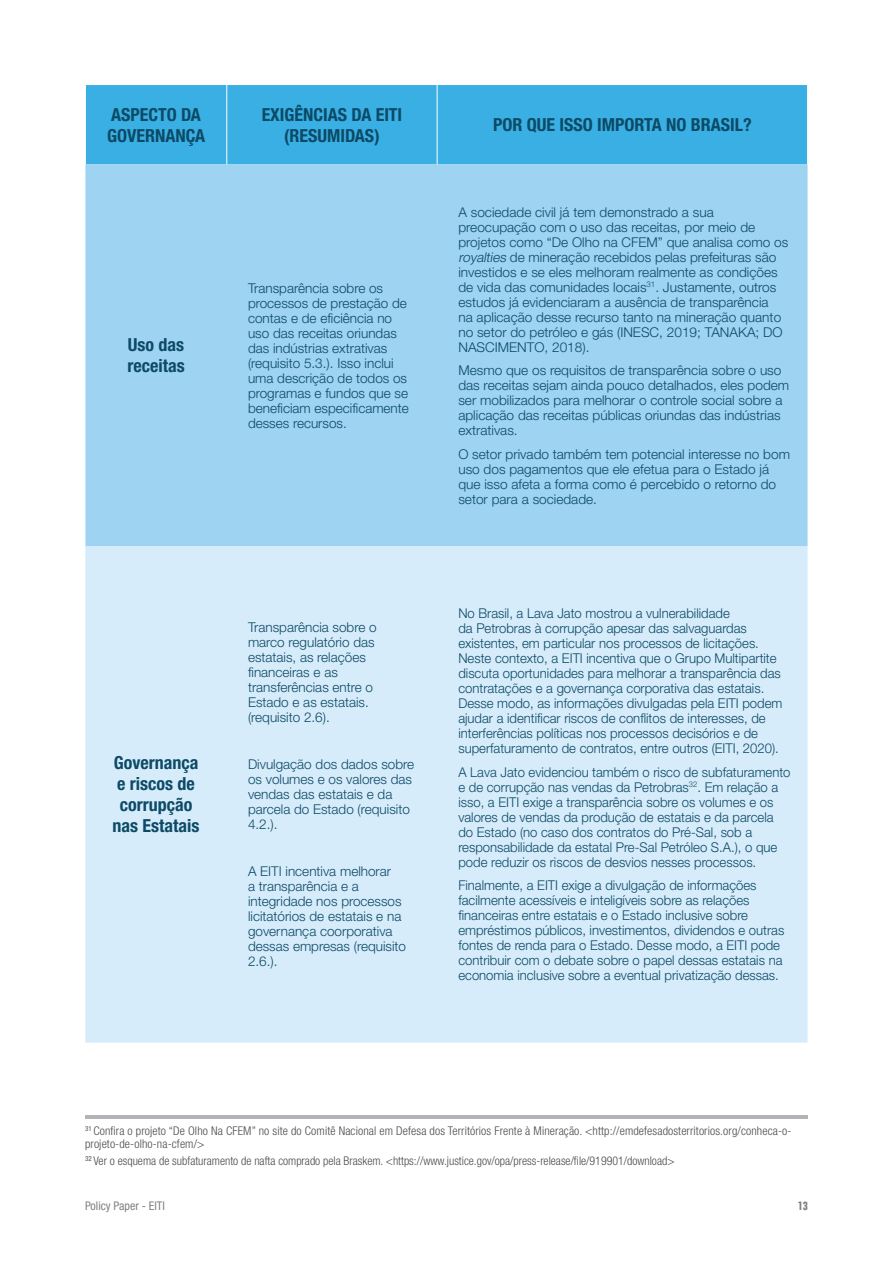
<style>
.page{position:relative;width:893px;height:1263px;background:#fff}
.page>*{position:absolute;margin:0;border:0;box-sizing:border-box;transform-origin:0 0}
.GRAVATA_1{font:700 condensed 18px/21px "Helvetica Neue LT Std";color:#0c4a66}
.TABELA_MIOLO{font:300 13.5px/15px "Helvetica Neue LT Std";color:#0c4a66}
.t1{font:300 condensed 12px/13.5px "Helvetica Neue LT Std";letter-spacing:.01em;color:#4b4c4d}
.t2{font:condensed 12px "Helvetica Neue";color:#808285}
.t3{font:700 condensed 12px "Folio";color:#808285}
.s1{font-style:italic}
</style>
<div class="page">
<div style="left:86px;top:85px;width:721px;height:79px;background:#39afe4"></div>
<div style="left:85px;top:164px;width:722px;height:382px;background:#9ed3f2"></div>
<div style="left:85px;top:546px;width:722px;height:496px;background:#d7ecfa"></div>
<hr style="left:226px;top:85px;width:1px;height:79px;background:#fff">
<hr style="left:437px;top:85px;width:1px;height:79px;background:#fff">
<hr style="left:85px;top:1115px;width:723px;height:3px;background:#b2b3b7">
<p class="GRAVATA_1" style="left:107px;top:104px;width:100px">ASPECTO DA<br>GOVERNANÇA</p>
<p class="GRAVATA_1" style="left:262px;top:104px;width:142px;text-align:center">EXIGÊNCIAS DA EITI (RESUMIDAS)</p>
<p class="GRAVATA_1" style="left:127px;top:334px;width:59px">Uso das receitas</p>
<p class="TABELA_MIOLO" style="left:248px;top:280px;width:162px">Transparência sobre os processos de prestação de contas e de eficiência no uso das receitas oriundas das indústrias extrativas (requisito 5.3.). Isso inclui uma descrição de todos os programas e fundos que se beneficiam especificamente desses recursos.</p>
<p class="GRAVATA_1" style="left:113px;top:752px;width:88px;text-align:center">Governança e riscos de corrupção nas Estatais</p>
<p class="TABELA_MIOLO" style="left:248px;top:620px;width:130px">Transparência sobre o marco regulatório das estatais, as relações financeiras e as transferências entre o<br>Estado e as estatais. (requisito 2.6).</p>
<p class="TABELA_MIOLO" style="left:248px;top:757px;width:168px">Divulgação dos dados sobre os volumes e os valores das vendas das estatais e da parcela do Estado (requisito<br>4.2.).</p>
<p class="TABELA_MIOLO" style="left:248px;top:864px;width:160px">A EITI incentiva melhorar<br>a transparência e a integridade nos processos licitatórios de estatais e na governança coorporativa dessas empresas (requisito<br>2.6.).</p>
<p class="GRAVATA_1" style="left:493px;top:114px;width:260px">POR QUE ISSO IMPORTA NO BRASIL?</p>
<p class="TABELA_MIOLO" style="left:458px;top:204px;width:331px">A sociedade civil já tem demonstrado a sua preocupação com o uso das receitas, por meio de projetos como “De Olho na CFEM” que analisa como os <span class="s1">royalties</span> de mineração recebidos pelas prefeituras são investidos e se eles melhoram realmente as condições de vida das comunidades locais<sup>31</sup>. Justamente, outros estudos já evidenciaram a ausência de transparência<br>na aplicação desse recurso tanto na mineração quanto no setor do petróleo e gás (INESC, 2019; TANAKA; DO NASCIMENTO, 2018).</p>
<p class="TABELA_MIOLO" style="left:458px;top:363px;width:332px">Mesmo que os requisitos de transparência sobre o uso das receitas sejam ainda pouco detalhados, eles podem ser mobilizados para melhorar o controle social sobre a aplicação das receitas públicas oriundas das indústrias extrativas.</p>
<p class="TABELA_MIOLO" style="left:458px;top:446px;width:333px">O setor privado também tem potencial interesse no bom uso dos pagamentos que ele efetua para o Estado já que isso afeta a forma como é percebido o retorno do setor para a sociedade.</p>
<p class="TABELA_MIOLO" style="left:458px;top:606px;width:326px">No Brasil, a Lava Jato mostrou a vulnerabilidade<br>da Petrobras à corrupção apesar das salvaguardas existentes, em particular nos processos de licitações.<br>Neste contexto, a EITI incentiva que o Grupo Multipartite discuta oportunidades para melhorar a transparência das contratações e a governança corporativa das estatais.<br>Desse modo, as informações divulgadas pela EITI podem ajudar a identificar riscos de conflitos de interesses, de interferências políticas nos processos decisórios e de superfaturamento de contratos, entre outros (EITI, 2020).</p>
<p class="TABELA_MIOLO" style="left:458px;top:764px;width:334px">A Lava Jato evidenciou também o risco de subfaturamento e de corrupção nas vendas da Petrobras<sup>32</sup>. Em relação a isso, a EITI exige a transparência sobre os volumes e os valores de vendas da produção de estatais e da parcela do Estado (no caso dos contratos do Pré-Sal, sob a responsabilidade da estatal Pre-Sal Petróleo S.A.), o que pode reduzir os riscos de desvios nesses processos.</p>
<p class="TABELA_MIOLO" style="left:458px;top:878px;width:327px">Finalmente, a EITI exige a divulgação de informações facilmente acessíveis e inteligíveis sobre as relações financeiras entre estatais e o Estado inclusive sobre empréstimos públicos, investimentos, dividendos e outras fontes de renda para o Estado. Desse modo, a EITI pode contribuir com o debate sobre o papel dessas estatais na economia inclusive sobre a eventual privatização dessas.</p>
<p class="t1" style="left:85px;top:1123px;width:708px"><sup>31</sup> Confira o projeto “De Olho Na CFEM” no site do Comitê Nacional em Defesa dos Territórios Frente à Mineração. &lt;http://emdefesadosterritorios.org/conheca-o&shy;projeto-de-olho-na-cfem/&gt;</p>
<p class="t1" style="left:85px;top:1154px;width:591px"><sup>32</sup> Ver o esquema de subfaturamento de nafta comprado pela Braskem. &lt;https://www.justice.gov/opa/press-release/file/919901/download&gt;</p>
<p class="t2" style="left:85px;top:1199px;width:81px">Policy Paper - EITI</p>
<p class="t3" style="left:798px;top:1199px;width:12px">13</p>
</div>
